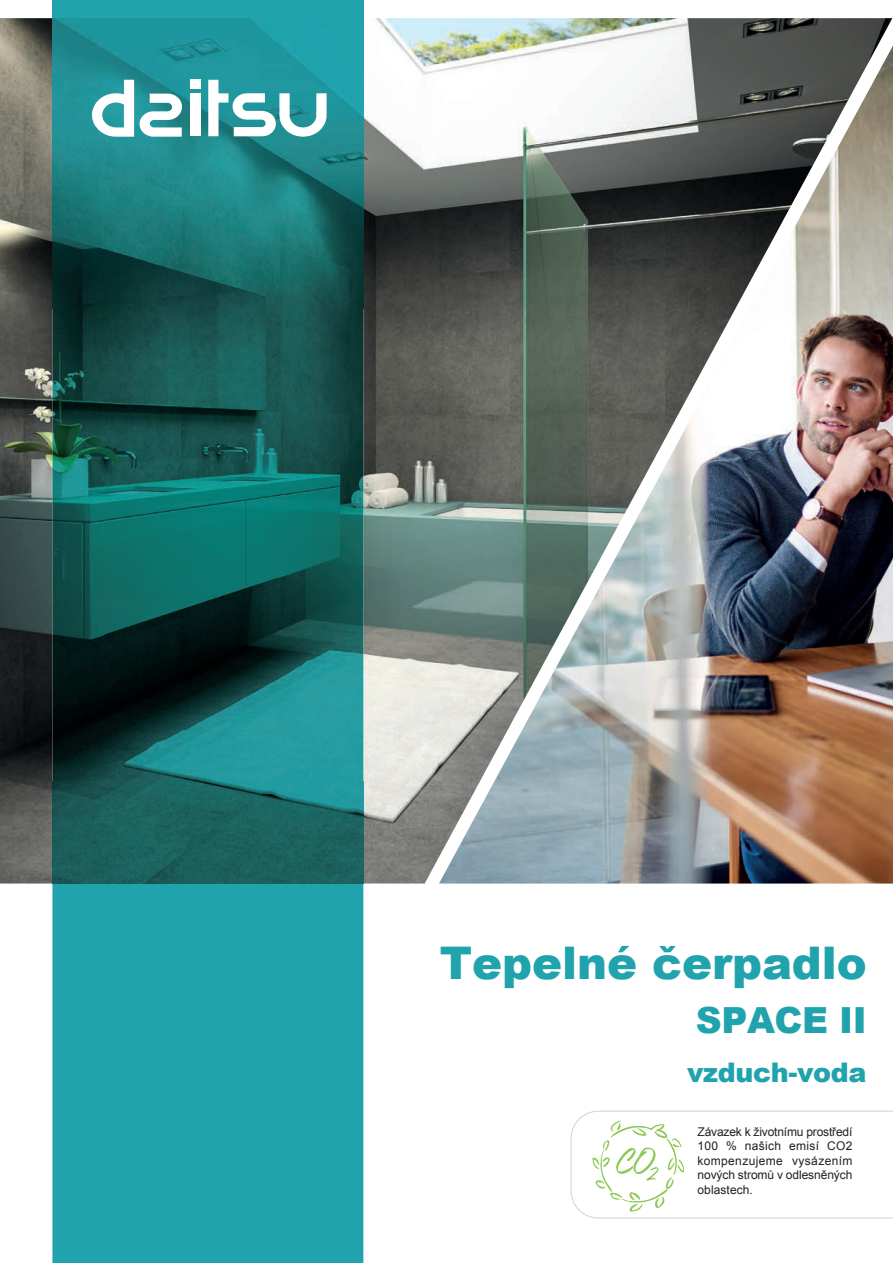
<style>
.page{position:relative;width:893px;height:1263px;background:#fff}
.page>*{position:absolute;margin:0;border:0;box-sizing:border-box;transform-origin:0 0}
.t1{font:900 45px "Arial";color:#21a3ae}
.t2{font:900 36px "Arial";letter-spacing:-.015em;color:#21a3ae}
.t3{font:900 27px "Arial";letter-spacing:-.015em;color:#21a3ae}
.t4{font:12px/14.4px "Arial";color:#231f20;text-align:justify}
</style>
<div class="page">
<img style="left:0;top:18px;width:892px;height:865px">
<div style="left:52px;top:883px;width:311px;height:380px;background:#21a3ae"></div>
<img style="left:52px;top:308px;width:52px;height:575px">
<img style="left:312px;top:308px;width:51px;height:575px">
<img style="left:104px;top:308px;width:208px;height:575px">
<div style="left:52px;top:0;width:311px;height:18px;background:#21a3ae"></div>
<img style="left:52px;top:18px;width:311px;height:290px">
<div style="left:190px;top:80px;width:10px;height:9px;background:#fff"></div>
<svg style="left:92px;top:80px;width:90px;height:57px"></svg>
<svg style="left:208px;top:80px;width:119px;height:57px"></svg>
<div style="left:190px;top:93px;width:10px;height:43px;background:#fff"></div>
<svg style="left:570px;top:1110px;width:323px;height:109px"></svg>
<h1 class="t1" style="left:440px;top:930px;width:429px">Tepelné čerpadlo</h1>
<h2 class="t2" style="left:696px;top:994px;width:172px">SPACE II</h2>
<h3 class="t3" style="left:687px;top:1053px;width:181px">vzduch-voda</h3>
<p class="t4" style="left:697px;top:1125px;width:156px">Závazek k životnímu prostředí 100 % našich emisí CO2 kompenzujeme vysázením nových stromů v odlesněných oblastech.</p>
</div>
